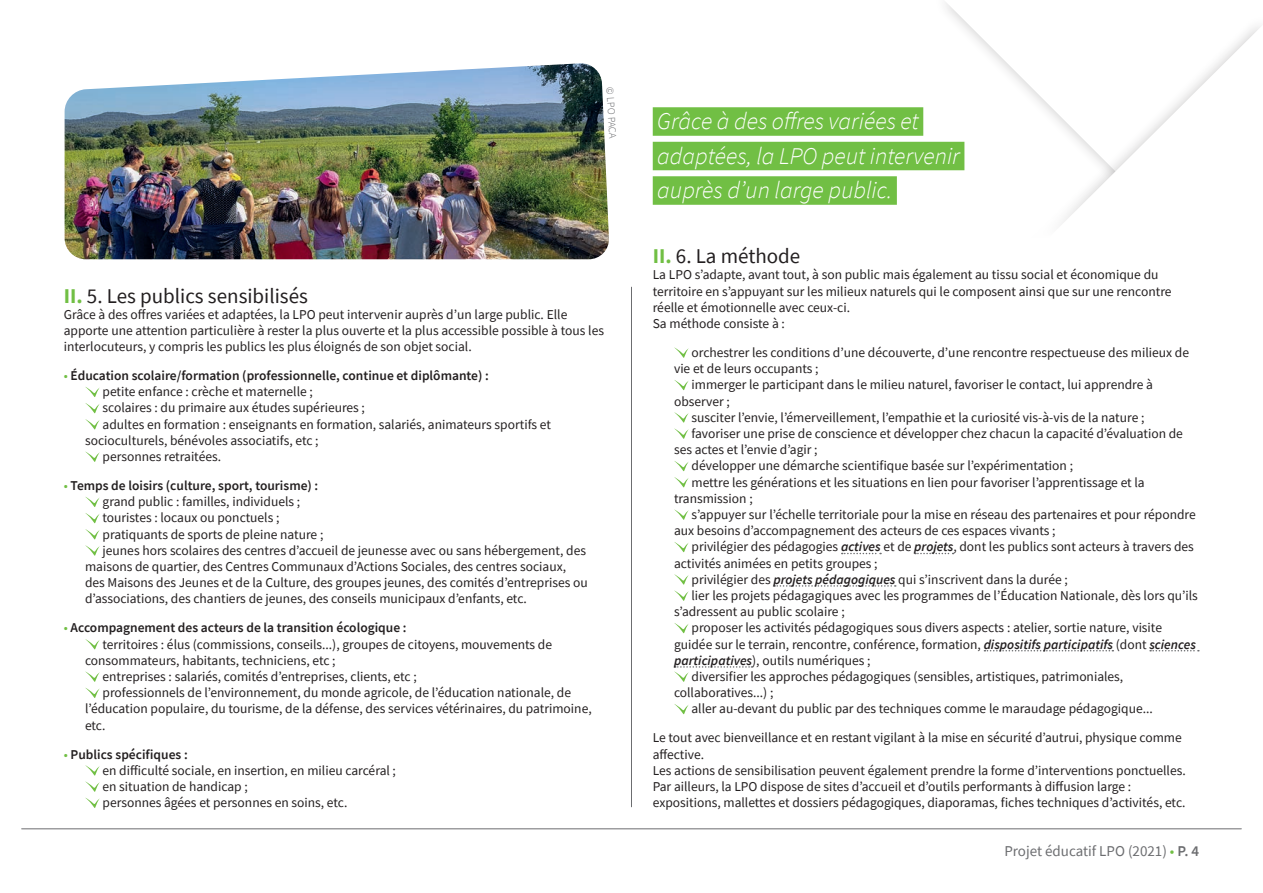
<style>
.page{position:relative;width:1263px;height:893px;background:#fff}
.page>*{position:absolute;margin:0;border:0;box-sizing:border-box;transform-origin:0 0}
.t1{font:italic 300 24px/34.5px "Source Sans Pro";color:#fff}
.t2{font:21px "Source Sans Pro";color:#231f20}
.t3{font:15px "Source Sans Pro";color:#6c6d70}
.t4{font:13.5px/16.2px "Source Sans Pro";color:#231f20}
.t5{font:600 13.5px "Source Sans Pro";color:#231f20}
.t6{font:300 10.5px "Source Sans Pro";color:#6c6d70}
.s1{font-weight:700;color:#71bf44}
.s2{font-weight:400;color:#71bf44}
.s3{color:#71bf44}
.s4{font-weight:600}
.s5{font-weight:600;font-style:italic}
</style>
<div class="page">
<hr style="left:22px;top:828px;width:1219px;height:1px;background:#6c6d70">
<svg style="left:868px;top:25px;width:393px;height:149px"></svg>
<svg style="left:85px;top:387px;width:15px;height:43px"></svg>
<svg style="left:85px;top:451px;width:15px;height:11px"></svg>
<svg style="left:85px;top:497px;width:15px;height:59px"></svg>
<svg style="left:85px;top:639px;width:15px;height:11px"></svg>
<svg style="left:85px;top:671px;width:15px;height:27px"></svg>
<svg style="left:85px;top:765px;width:15px;height:43px"></svg>
<svg style="left:842px;top:553px;width:39px;height:1px"></svg>
<svg style="left:915px;top:553px;width:39px;height:1px"></svg>
<svg style="left:774px;top:585px;width:122px;height:2px"></svg>
<svg style="left:984px;top:650px;width:129px;height:1px"></svg>
<svg style="left:1150px;top:650px;width:49px;height:1px"></svg>
<svg style="left:674px;top:347px;width:15px;height:11px"></svg>
<svg style="left:674px;top:380px;width:15px;height:11px"></svg>
<svg style="left:674px;top:412px;width:15px;height:27px"></svg>
<svg style="left:674px;top:461px;width:15px;height:27px"></svg>
<svg style="left:674px;top:509px;width:15px;height:11px"></svg>
<svg style="left:674px;top:542px;width:15px;height:11px"></svg>
<svg style="left:674px;top:574px;width:15px;height:27px"></svg>
<svg style="left:674px;top:623px;width:15px;height:11px"></svg>
<svg style="left:674px;top:666px;width:78px;height:16px"></svg>
<svg style="left:674px;top:704px;width:15px;height:11px"></svg>
<div style="left:653px;top:107px;width:270px;height:29px;background:#71bf44"></div>
<div style="left:653px;top:142px;width:311px;height:28px;background:#71bf44"></div>
<div style="left:653px;top:176px;width:244px;height:29px;background:#71bf44"></div>
<img style="left:65px;top:63px;width:544px;height:196px">
<hr style="left:631px;top:287px;width:1px;height:520px;background:#6c6d70">
<p class="t6" style="left:616px;top:87px;width:53px;rotate:87deg">© LPO PACA</p>
<h2 class="t2" style="left:64px;top:282px;width:246px"><span class="s1">II.</span> 5. Les publics sensibilisés</h2>
<p class="t4" style="left:64px;top:306px;width:542px">Grâce à des offres variées et adaptées, la LPO peut intervenir auprès d’un large public. Elle apporte une attention particulière à rester la plus ouverte et la plus accessible possible à tous les interlocuteurs, y compris les publics les plus éloignés de son objet social.</p>
<p class="t5" style="left:64px;top:367px;width:427px"><span class="s2">•</span> Éducation scolaire/formation (professionnelle, continue et diplômante) :</p>
<p class="t4" style="left:103px;top:384px;width:212px">petite enfance : crèche et maternelle ;</p>
<p class="t4" style="left:103px;top:400px;width:264px">scolaires : du primaire aux études supérieures ;</p>
<p class="t4" style="left:103px;top:416px;width:450px">adultes en formation : enseignants en formation, salariés, animateurs sportifs et</p>
<p class="t4" style="left:85px;top:432px;width:235px">socioculturels, bénévoles associatifs, etc ;</p>
<p class="t4" style="left:103px;top:448px;width:120px">personnes retraitées.</p>
<p class="t5" style="left:64px;top:477px;width:256px"><span class="s2">•</span> Temps de loisirs (culture, sport, tourisme) :</p>
<p class="t4" style="left:103px;top:494px;width:199px">grand public : familles, individuels ;</p>
<p class="t4" style="left:103px;top:510px;width:178px">touristes : locaux ou ponctuels ;</p>
<p class="t4" style="left:103px;top:526px;width:222px">pratiquants de sports de pleine nature ;</p>
<p class="t4" style="left:103px;top:542px;width:485px">jeunes hors scolaires des centres d’accueil de jeunesse avec ou sans hébergement, des</p>
<p class="t4" style="left:85px;top:558px;width:483px">maisons de quartier, des Centres Communaux d’Actions Sociales, des centres sociaux,</p>
<p class="t4" style="left:85px;top:575px;width:504px">des Maisons des Jeunes et de la Culture, des groupes jeunes, des comités d’entreprises ou</p>
<p class="t4" style="left:85px;top:591px;width:443px">d’associations, des chantiers de jeunes, des conseils municipaux d’enfants, etc.</p>
<p class="t5" style="left:64px;top:619px;width:344px"><span class="s2">•</span> Accompagnement des acteurs de la transition écologique :</p>
<p class="t4" style="left:103px;top:636px;width:451px">territoires : élus (commissions, conseils...), groupes de citoyens, mouvements de</p>
<p class="t4" style="left:85px;top:652px;width:252px">consommateurs, habitants, techniciens, etc ;</p>
<p class="t4" style="left:103px;top:668px;width:316px">entreprises : salariés, comités d’entreprises, clients, etc ;</p>
<p class="t4" style="left:103px;top:685px;width:470px">professionnels de l’environnement, du monde agricole, de l’éducation nationale, de</p>
<p class="t4" style="left:85px;top:701px;width:508px">l’éducation populaire, du tourisme, de la défense, des services vétérinaires, du patrimoine,</p>
<p class="t4" style="left:85px;top:717px;width:22px">etc.</p>
<p class="t4" style="left:103px;top:746px;width:295px;text-indent:-39px"><span class="s3">•</span> <span class="s4">Publics spécifiques :<br></span>en difficulté sociale, en insertion, en milieu carcéral ; en situation de handicap ;<br>personnes âgées et personnes en soins, etc.</p>
<h1 class="t1" style="left:657px;top:104px;width:304px">Grâce à des offres variées et adaptées, la LPO peut intervenir auprès d’un large public.</h1>
<h2 class="t2" style="left:653px;top:243px;width:149px"><span class="s1">II.</span> 6. La méthode</h2>
<p class="t4" style="left:653px;top:267px;width:520px">La LPO s’adapte, avant tout, à son public mais également au tissu social et économique du territoire en s’appuyant sur les milieux naturels qui le composent ainsi que sur une rencontre réelle et émotionnelle avec ceux-ci.<br>Sa méthode consiste à :</p>
<p class="t4" style="left:691px;top:344px;width:499px">orchestrer les conditions d’une découverte, d’une rencontre respectueuse des milieux de</p>
<p class="t4" style="left:674px;top:361px;width:146px">vie et de leurs occupants ;</p>
<p class="t4" style="left:691px;top:377px;width:463px">immerger le participant dans le milieu naturel, favoriser le contact, lui apprendre à</p>
<p class="t4" style="left:674px;top:393px;width:57px">observer ;</p>
<p class="t4" style="left:691px;top:409px;width:454px">susciter l’envie, l’émerveillement, l’empathie et la curiosité vis-à-vis de la nature ;</p>
<p class="t4" style="left:691px;top:425px;width:493px">favoriser une prise de conscience et développer chez chacun la capacité d’évaluation de</p>
<p class="t4" style="left:674px;top:442px;width:145px">ses actes et l’envie d’agir ;</p>
<p class="t4" style="left:691px;top:458px;width:383px">développer une démarche scientifique basée sur l’expérimentation ;</p>
<p class="t4" style="left:691px;top:474px;width:455px">mettre les générations et les situations en lien pour favoriser l’apprentissage et la</p>
<p class="t4" style="left:674px;top:490px;width:80px">transmission ;</p>
<p class="t4" style="left:691px;top:506px;width:506px">s’appuyer sur l’échelle territoriale pour la mise en réseau des partenaires et pour répondre</p>
<p class="t4" style="left:674px;top:523px;width:383px">aux besoins d’accompagnement des acteurs de ces espaces vivants ;</p>
<p class="t4" style="left:691px;top:539px;width:504px">privilégier des pédagogies <span class="s5">actives</span> et de <span class="s5">projets</span>, dont les publics sont acteurs à travers des</p>
<p class="t4" style="left:674px;top:555px;width:205px">activités animées en petits groupes ;</p>
<p class="t4" style="left:691px;top:571px;width:378px">privilégier des <span class="s5">projets pédagogiques</span> qui s’inscrivent dans la durée ;</p>
<p class="t4" style="left:691px;top:587px;width:508px">lier les projets pédagagiques avec les programmes de l’Éducation Nationale, dès lors qu’ils</p>
<p class="t4" style="left:674px;top:604px;width:172px">s’adressent au public scolaire ;</p>
<p class="t4" style="left:691px;top:620px;width:472px">proposer les activités pédagogiques sous divers aspects : atelier, sortie nature, visite</p>
<p class="t4" style="left:674px;top:636px;width:523px">guidée sur le terrain, rencontre, conférence, formation, <span class="s5">dispositifs participatifs</span> (dont <span class="s5">sciences</span></p>
<p class="t4" style="left:674px;top:652px;width:198px"><span class="s5">participatives</span>), outils numériques ;</p>
<p class="t4" style="left:691px;top:668px;width:433px">diversifier les approches pédagogiques (sensibles, artistiques, patrimoniales,</p>
<p class="t4" style="left:674px;top:685px;width:101px">collaboratives...) ;</p>
<p class="t4" style="left:691px;top:701px;width:463px">aller au-devant du public par des techniques comme le maraudage pédagogique...</p>
<p class="t4" style="left:653px;top:730px;width:534px">Le tout avec bienveillance et en restant vigilant à la mise en sécurité d’autrui, physique comme affective.<br>Les actions de sensibilisation peuvent également prendre la forme d’interventions ponctuelles.<br>Par ailleurs, la LPO dispose de sites d’accueil et d’outils performants à diffusion large : expositions, mallettes et dossiers pédagogiques, diaporamas, fiches techniques d’activités, etc.</p>
<p class="t3" style="left:1004px;top:841px;width:196px">Projet éducatif LPO (2021) <span class="s3">•</span> <span class="s4">P. 4</span></p>
</div>
